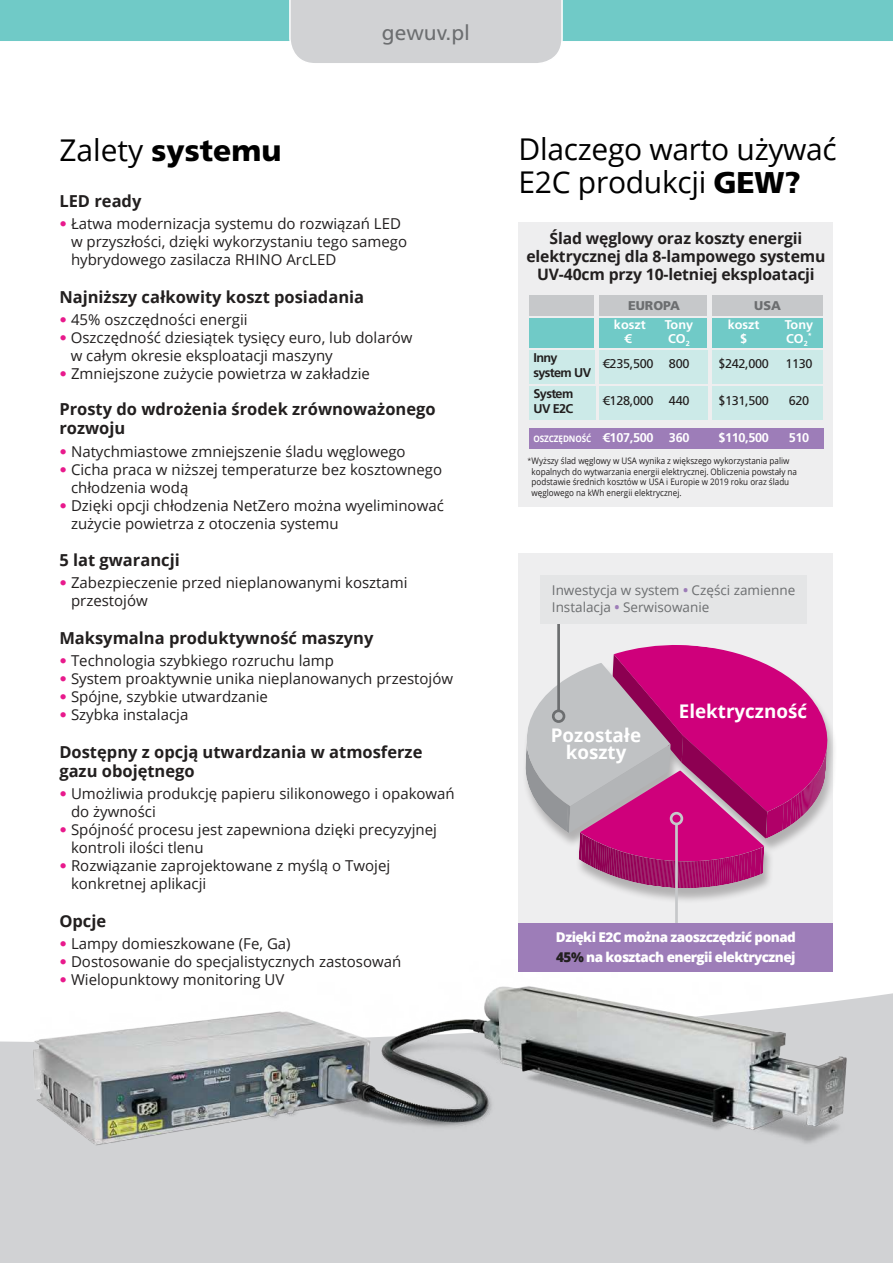
<style>
.page{position:relative;width:893px;height:1263px;background:#fff}
.page>*{position:absolute;margin:0;border:0;box-sizing:border-box;transform-origin:0 0}
.t1{font:30px/33px "Open Sans";letter-spacing:-.01em;color:#000}
.t2{font:900 30px "Frutiger LT";color:#000}
.t3{font:21px "Frutiger LT";color:#6c6e70}
.t4{font:700 18.75px/17.4px "Open Sans";color:#fff;text-align:center}
.t5{font:700 16.5px/19.5px "Open Sans";color:#221f1f}
.t6{font:700 15.75px/18px "Open Sans";letter-spacing:-.01em;color:#221f1f;text-align:center}
.t7{font:15px/18px "Open Sans";color:#221f1f}
.t8{font:800 13.5px/20.1px "Open Sans";letter-spacing:-.04em;color:#fff}
.t9{font:13.5px/17.4px "Open Sans";color:#6c6e70}
.t10{font:12.6px "Frutiger LT";letter-spacing:-.025em;color:#221f1f}
.t11{font:700 12.6px "Frutiger LT";color:#fff}
.t12{font:700 12.6px/21.5px "Frutiger LT";letter-spacing:-.05em;color:#221f1f}
.t13{font:900 12.6px "Frutiger LT";color:#6c6e70}
.t14{font:9px/10.5px "Open Sans";color:#221f1f;scale:.9 1}
.t15{font:700 9px "Open Sans";letter-spacing:-.01em;color:#fff;scale:.9 1}
.t16{font:700 7.35px "Frutiger LT";color:#fff}
.s1{font-family:"Open Sans";font-weight:400}
.s2{font-family:"Frutiger LT";font-weight:900}
.s3{font-family:"Frutiger LT";font-weight:300;color:#e81a8c}
.s4{font-family:"Frutiger LT";font-size:12.6px}
.s5{font-family:"Frutiger LT";font-weight:300}
.s6{font-weight:700;color:#9d7db8}
.s7{color:#221f1f}
</style>
<div class="page">
<div style="left:0;top:993px;width:893px;height:270px;background:#d1d2d4"></div>
<svg style="left:0;top:0;width:893px;height:63px"></svg>
<div style="left:592px;top:1068px;width:236px;height:158px;background:#d1d2d4"></div>
<img style="left:24px;top:954px;width:860px;height:220px">
<div style="left:519px;top:222px;width:314px;height:284px;background:#eeeeef"></div>
<div style="left:599px;top:350px;width:109px;height:33px;background:#cceae8"></div>
<div style="left:712px;top:350px;width:111px;height:33px;background:#cceae8"></div>
<div style="left:712px;top:386px;width:111px;height:34px;background:#cceae8"></div>
<div style="left:529px;top:350px;width:65px;height:33px;background:#cceae8"></div>
<div style="left:529px;top:386px;width:66px;height:34px;background:#cceae8"></div>
<div style="left:599px;top:386px;width:109px;height:34px;background:#cceae8"></div>
<div style="left:599px;top:295px;width:108px;height:21px;background:#c6c8ca"></div>
<div style="left:529px;top:295px;width:64px;height:21px;background:#c6c8ca"></div>
<div style="left:529px;top:428px;width:294px;height:21px;background:#9d7db8"></div>
<div style="left:599px;top:318px;width:108px;height:29px;background:#70cac7"></div>
<div style="left:529px;top:318px;width:64px;height:29px;background:#70cac7"></div>
<div style="left:712px;top:318px;width:111px;height:29px;background:#70cac7"></div>
<div style="left:712px;top:295px;width:111px;height:21px;background:#c6c8ca"></div>
<div style="left:519px;top:553px;width:314px;height:395px;background:#eeeeef"></div>
<div style="left:522px;top:647px;width:316px;height:257px;background:#221f1f;opacity:.3"></div>
<svg style="left:523px;top:645px;width:315px;height:243px"></svg>
<hr style="left:675px;top:824px;width:3px;height:113px;background:#c6c8ca">
<div style="left:670px;top:812px;width:13px;height:13px;border:3px solid #c6c8ca;border-radius:50%"></div>
<hr style="left:557px;top:620px;width:3px;height:91px;background:#6c6e70">
<div style="left:552px;top:709px;width:13px;height:14px;border:3px solid #6c6e70;border-radius:50%"></div>
<div style="left:519px;top:923px;width:314px;height:48px;background:#9d7db8"></div>
<div style="left:540px;top:576px;width:267px;height:48px;background:#e4e5e6"></div>
<h2 class="t3" style="left:382px;top:23px;width:90px">gewuv.pl</h2>
<h1 class="t2" style="left:59px;top:138px;width:224px"><span class="s1">Zalety</span> systemu</h1>
<h1 class="t1" style="left:519px;top:132px;width:320px">Dlaczego warto używać<br>E2C produkcji <span class="s2">GEW?</span></h1>
<p class="t5" style="left:59px;top:191px;width:84px">LED ready</p>
<p class="t7" style="left:71px;top:214px;width:338px;text-indent:-12px"><span class="s3">•</span> Łatwa modernizacja systemu do rozwiązań LED w przyszłości, dzięki wykorzystaniu tego samego hybrydowego zasilacza RHINO ArcLED</p>
<p class="t5" style="left:59px;top:286px;width:306px">Najniższy całkowity koszt posiadania</p>
<p class="t7" style="left:59px;top:310px;width:190px"><span class="s3">•</span> 45% oszczędności energii</p>
<p class="t7" style="left:71px;top:328px;width:343px;text-indent:-11px"><span class="s3">•</span> Oszczędność dziesiątek tysięcy euro, lub dolarów w całym okresie eksploatacji maszyny</p>
<p class="t7" style="left:59px;top:364px;width:312px"><span class="s3">•</span> Zmniejszone zużycie powietrza w zakładzie</p>
<p class="t5" style="left:59px;top:399px;width:378px">Prosty do wdrożenia środek zrównoważonego rozwoju</p>
<p class="t7" style="left:59px;top:442px;width:348px"><span class="s3">•</span> Natychmiastowe zmniejszenie śladu węglowego</p>
<p class="t7" style="left:71px;top:460px;width:373px;text-indent:-12px"><span class="s3">•</span> Cicha praca w niższej temperaturze bez kosztownego chłodzenia wodą</p>
<p class="t7" style="left:71px;top:496px;width:374px;text-indent:-12px"><span class="s3">•</span> Dzięki opcji chłodzenia NetZero można wyeliminować zużycie powietrza z otoczenia systemu</p>
<p class="t5" style="left:59px;top:550px;width:122px">5 lat gwarancji</p>
<p class="t7" style="left:71px;top:573px;width:338px;text-indent:-12px"><span class="s3">•</span> Zabezpieczenie przed nieplanowanymi kosztami przestojów</p>
<p class="t5" style="left:59px;top:628px;width:316px">Maksymalna produktywność maszyny</p>
<p class="t7" style="left:59px;top:651px;width:276px"><span class="s3">•</span> Technologia szybkiego rozruchu lamp</p>
<p class="t7" style="left:59px;top:669px;width:395px"><span class="s3">•</span> System proaktywnie unika nieplanowanych przestojów</p>
<p class="t7" style="left:59px;top:687px;width:210px"><span class="s3">•</span> Spójne, szybkie utwardzanie</p>
<p class="t7" style="left:59px;top:705px;width:131px"><span class="s3">•</span> Szybka instalacja</p>
<p class="t5" style="left:59px;top:741px;width:365px">Dostępny z opcją utwardzania w atmosferze gazu obojętnego</p>
<p class="t7" style="left:71px;top:784px;width:385px;text-indent:-12px"><span class="s3">•</span> Umożliwia produkcję papieru silikonowego i opakowań do żywności</p>
<p class="t7" style="left:71px;top:820px;width:367px;text-indent:-12px"><span class="s3">•</span> Spójność procesu jest zapewniona dzięki precyzyjnej kontroli ilości tlenu</p>
<p class="t7" style="left:71px;top:856px;width:321px;text-indent:-12px"><span class="s3">•</span> Rozwiązanie zaprojektowane z myślą o Twojej konkretnej aplikacji</p>
<p class="t5" style="left:59px;top:913px;width:48px">Opcje</p>
<p class="t7" style="left:59px;top:934px;width:233px"><span class="s3">•</span> Lampy domieszkowane (Fe, Ga)</p>
<p class="t7" style="left:59px;top:952px;width:344px"><span class="s3">•</span> Dostosowanie do specjalistycznych zastosowań</p>
<p class="t7" style="left:59px;top:970px;width:227px"><span class="s3">•</span> Wielopunktowy monitoring UV</p>
<p class="t6" style="left:526px;top:229px;width:301px">Ślad węglowy oraz koszty energii elektrycznej dla 8-lampowego systemu<br>UV-40cm przy 10-letniej eksploatacji</p>
<p class="t13" style="left:628px;top:300px;width:53px">EUROPA</p>
<p class="t13" style="left:754px;top:300px;width:28px">USA</p>
<p class="t11" style="left:614px;top:319px;width:33px">koszt</p>
<p class="t11" style="left:665px;top:319px;width:30px">Tony</p>
<p class="t11" style="left:728px;top:319px;width:33px">koszt</p>
<p class="t11" style="left:785px;top:319px;width:30px">Tony</p>
<p class="t11" style="left:624px;top:333px;width:9px">€</p>
<p class="t11" style="left:668px;top:333px;width:23px">CO<sub>2</sub></p>
<p class="t11" style="left:740px;top:333px;width:9px">$</p>
<p class="t11" style="left:786px;top:333px;width:23px">CO<sub>2</sub></p>
<p class="t16" style="left:808px;top:333px;width:6px">*</p>
<p class="t12" style="left:533px;top:348px;width:26px">Inny</p>
<p class="t10" style="left:603px;top:358px;width:88px">€235,500 800</p>
<p class="t10" style="left:718px;top:358px;width:52px">$242,000</p>
<p class="t10" style="left:785px;top:358px;width:29px">1130</p>
<p class="t12" style="left:533px;top:363px;width:59px">system UV<br>System</p>
<p class="t10" style="left:603px;top:394px;width:88px">€128,000 440</p>
<p class="t10" style="left:718px;top:394px;width:52px">$131,500</p>
<p class="t10" style="left:789px;top:394px;width:22px">620</p>
<p class="t12" style="left:533px;top:399px;width:41px">UV E2C</p>
<p class="t15" style="left:533px;top:433px;width:175px">OSZCZĘDNOŚĆ <span class="s4">€107,500 360</span></p>
<p class="t11" style="left:718px;top:433px;width:52px">$110,500</p>
<p class="t11" style="left:789px;top:433px;width:22px">510</p>
<p class="t14" style="left:532px;top:456px;width:296px;text-indent:-5px"><span class="s5">*</span> Wyższy ślad węglowy w USA wynika z większego wykorzystania paliw kopalnych do wytwarzania energii elektrycznej. Obliczenia powstały na podstawie średnich kosztów w USA i Europie w 2019 roku oraz śladu węglowego na kWh energii elektrycznej.</p>
<p class="t9" style="left:552px;top:581px;width:245px">Inwestycja w system <span class="s6">•</span> Części zamienne<br>Instalacja <span class="s6">•</span> Serwisowanie</p>
<p class="t4" style="left:679px;top:702px;width:130px">Elektryczność</p>
<p class="t4" style="left:551px;top:726px;width:92px">Pozostałe koszty</p>
<p class="t8" style="left:556px;top:926px;width:241px">Dzięki E2C można zaoszczędzić ponad<br><span class="s7">45%</span> na kosztach energii elektrycznej</p>
</div>
